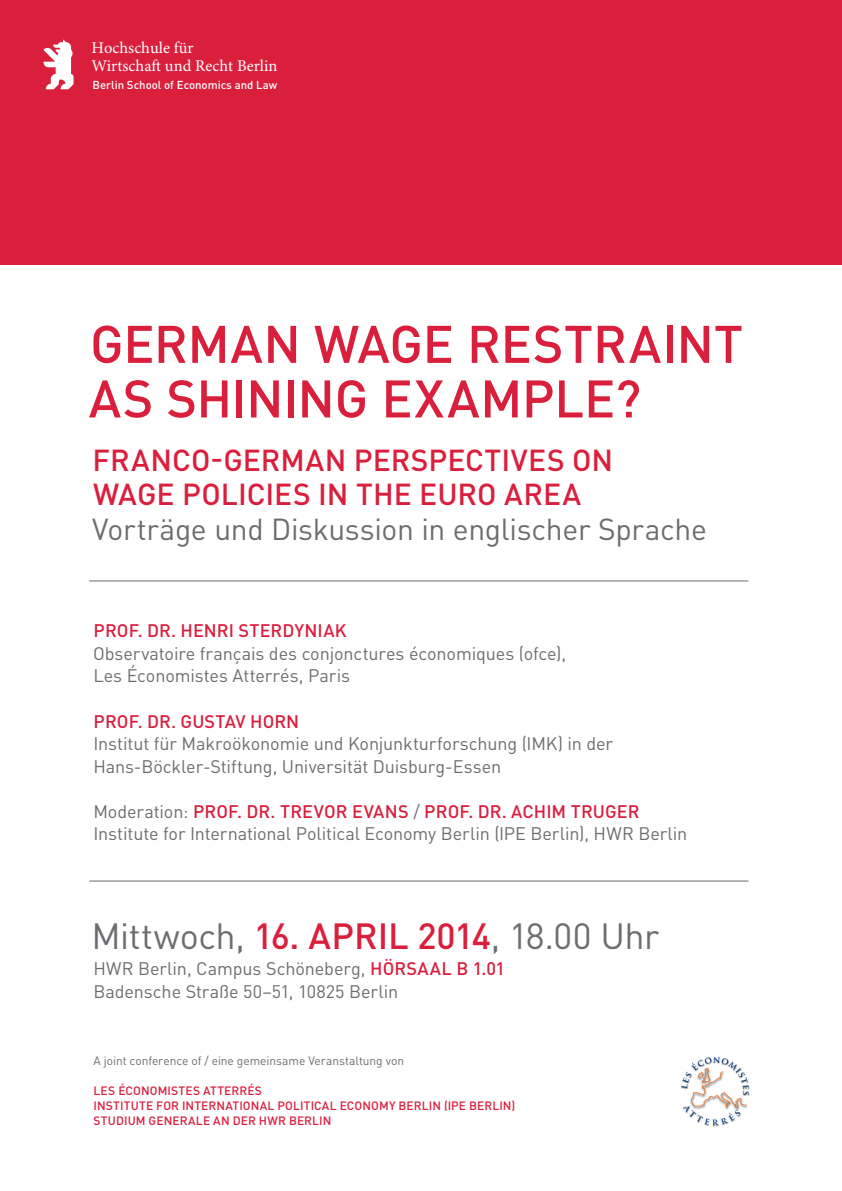
<style>
.page{position:relative;width:842px;height:1191px;background:#fff}
.page>*{position:absolute;margin:0;border:0;box-sizing:border-box;transform-origin:0 0}
.t1{font:500 52px/54.6px "DIN Pro";letter-spacing:-.005em;color:#da1f3d}
.t2{font:36px "DIN Pro";letter-spacing:-.01em;color:#6c6d70}
.t3{font:500 30px/34.5px "DIN Pro";letter-spacing:.005em;color:#da1f3d}
.t4{font:30px "DIN Pro";letter-spacing:-.01em;color:#6c6d70}
.t5{font:18px/22.5px "DIN Pro";letter-spacing:-.005em;color:#6c6d70}
.t6{font:500 18px "DIN Pro";letter-spacing:.005em;color:#da1f3d}
.t7{font:16.4px/18.2px "Minion Pro";color:#fff}
.t8{font:500 12px/15px "DIN Pro";letter-spacing:.005em;color:#da1f3d}
.t9{font:12px "DIN Pro";letter-spacing:-.005em;color:#6c6d70}
.t10{font:500 11.4px "DIN Pro";color:#fff}
.s1{font-weight:500;color:#da1f3d}
</style>
<div class="page">
<div style="left:0;top:0;width:842px;height:265px;background:#da1f3d"></div>
<svg style="left:43px;top:40px;width:30px;height:49px"></svg>
<hr style="left:89px;top:581px;width:659px;height:1px;background:#6c6d70">
<hr style="left:89px;top:881px;width:659px;height:1px;background:#6c6d70">
<img style="left:681px;top:1056px;width:69px;height:71px">
<p class="t7" style="left:91px;top:39px;width:187px">Hochschule für<br>Wirtschaft und Recht Berlin</p>
<p class="t10" style="left:92px;top:77px;width:186px">BERLIN SCHOOL OF ECONOMICS AND LAW</p>
<h1 class="t1" style="left:89px;top:315px;width:656px">GERMAN WAGE RESTRAINT<br>AS SHINING EXAMPLE?</h1>
<h3 class="t3" style="left:93px;top:441px;width:522px">FRANCO-GERMAN PERSPECTIVES ON<br>WAGE POLICIES IN THE EURO AREA</h3>
<h3 class="t4" style="left:92px;top:508px;width:616px">Vorträge und Diskussion in englischer Sprache</h3>
<p class="t6" style="left:94px;top:618px;width:255px">PROF. DR. H ENRI STERDYNIAK</p>
<p class="t5" style="left:93px;top:641px;width:474px">Observatoire français des conjonctures économiques (ofce),<br>Les Économistes Atterrés, Paris</p>
<p class="t6" style="left:94px;top:708px;width:207px">PROF. DR. GUSTAV HORN</p>
<p class="t5" style="left:93px;top:731px;width:521px">Institut für Makroökonomie und Konjunkturforschung (IMK) in der<br>Hans-Böckler-Stiftung, Universität Duisburg-Essen</p>
<p class="t5" style="left:93px;top:799px;width:595px">Moderation: <span class="s1">PROF. DR. TREVOR EVANS</span> / <span class="s1">PROF. DR. ACHIM TRUGER<br></span>Institute for International Political Economy Berlin (IPE Berlin), HWR Berlin</p>
<h2 class="t2" style="left:91px;top:911px;width:569px">Mittwoch, <span class="s1">16. APRIL 2014</span>, 18.00 Uhr</h2>
<p class="t5" style="left:93px;top:956px;width:413px">HWR Berlin, Campus Schöneberg, <span class="s1">HÖRSAAL B 1.01<br></span>Badensche Straße 50–51, 10825 Berlin</p>
<p class="t9" style="left:94px;top:1052px;width:312px">A joint conference of / eine gemeinsame Veranstaltung von</p>
<p class="t8" style="left:94px;top:1082px;width:361px">LES ÉCONOMISTES ATTERRÉS<br>I NSTITUTE FOR I NTERNATIONAL POLITICAL ECONOMY BERLIN (IPE</p>
<p class="t8" style="left:469px;top:1097px;width:48px">BERLIN)</p>
<p class="t8" style="left:94px;top:1112px;width:175px">STUDIUM GENERALE AN DER HWR</p>
<p class="t8" style="left:289px;top:1112px;width:42px">BERLIN</p>
</div>
